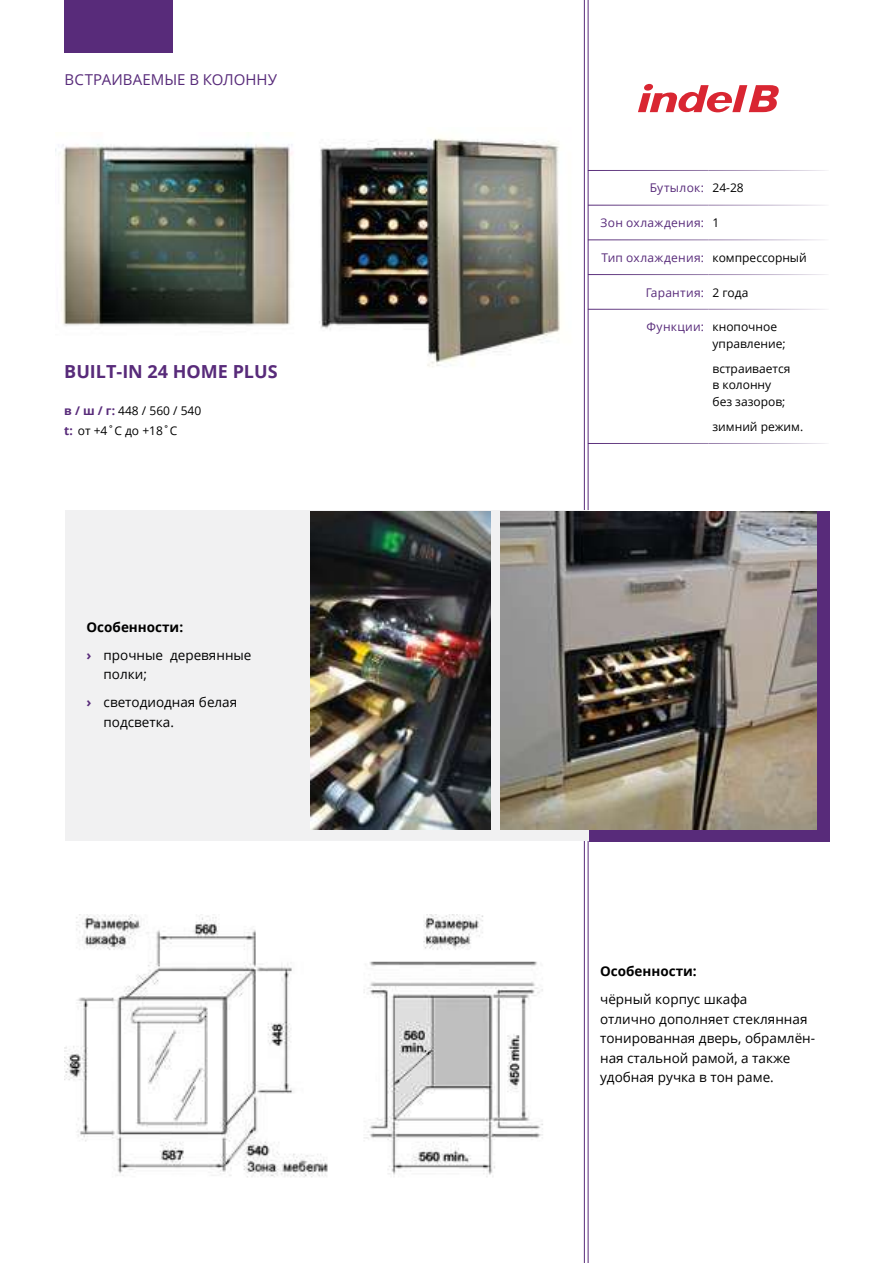
<style>
.page{position:relative;width:893px;height:1263px;background:#fff}
.page>*{position:absolute;margin:0;border:0;box-sizing:border-box;transform-origin:0 0}
.t1{font:700 18px "Open Sans";color:#582b7a}
.t2{font:15px "Open Sans";color:#582b7a}
.t3{font:13.5px/19.5px "Open Sans";color:#000}
.t4{font:700 13.5px "Open Sans";color:#000}
.t5{font:12px/16.5px "Open Sans";color:#000}
.t6{font:12px "Open Sans";letter-spacing:.02em;color:#582b7a}
.t7{font:12px "Open Sans";color:#582b7a}
.s1{font-weight:700;color:#582b7a}
.s2{font-weight:700}
.s3{color:#000}
.s4{color:#582b7a}
</style>
<div class="page">
<div style="left:64px;top:0;width:109px;height:52px;background:#582b7a"></div>
<hr style="left:588px;top:0;width:1px;height:1263px;background:#582b7a">
<hr style="left:584px;top:0;width:1px;height:1263px;background:#582b7a">
<div style="left:65px;top:510px;width:523px;height:331px;background:#f1f1f2"></div>
<div style="left:589px;top:511px;width:241px;height:331px;background:#582b7a"></div>
<img style="left:500px;top:511px;width:316px;height:318px">
<svg style="left:638px;top:84px;width:141px;height:28px"></svg>
<hr style="left:588px;top:239px;width:120px;height:1px;background:#fff">
<hr style="left:588px;top:274px;width:120px;height:1px;background:#fff">
<hr style="left:588px;top:309px;width:120px;height:1px;background:#fff">
<hr style="left:588px;top:205px;width:120px;height:1px;background:#fff">
<hr style="left:588px;top:170px;width:120px;height:1px;background:#fff">
<hr style="left:588px;top:443px;width:120px;height:1px;background:#fff">
<img style="left:55px;top:132px;width:237px;height:194px">
<img style="left:319px;top:138px;width:241px;height:229px">
<img style="left:64px;top:914px;width:479px;height:264px">
<img style="left:310px;top:511px;width:181px;height:318px">
<p class="t2" style="left:65px;top:69px;width:214px">ВСТРАИВАЕМЫЕ В КОЛОННУ</p>
<h1 class="t1" style="left:64px;top:358px;width:215px">BUILT-IN 24 HOME PLUS</h1>
<p class="t5" style="left:64px;top:401px;width:139px;line-height:19.5px"><span class="s1">в / ш / г:</span> 448 / 560 / 540 <span class="s1">t:</span> от +4˚С до +18˚С</p>
<p class="t3" style="left:87px;top:612px;width:166px;line-height:28px"><span class="s2">Особенности:<br></span><span class="s1">›</span> прочные деревянные</p>
<p class="t3" style="left:87px;top:660px;width:152px;line-height:28px;text-indent:17px">полки;<br><span class="s1">›</span> светодиодная белая</p>
<p class="t3" style="left:104px;top:712px;width:72px">подсветка.</p>
<p class="t6" style="left:650px;top:180px;width:96px">Бутылок: <span class="s3">24-28</span></p>
<p class="t6" style="left:601px;top:215px;width:120px">Зон охлаждения: <span class="s3">1</span></p>
<p class="t7" style="left:602px;top:249px;width:207px">Тип охлаждения: <span class="s3">компрессорный</span></p>
<p class="t6" style="left:646px;top:284px;width:104px">Гарантия: <span class="s3">2 года</span></p>
<p class="t5" style="left:712px;top:318px;width:75px;text-indent:-66px"><span class="s4">Функции:</span> кнопочное управление;</p>
<p class="t5" style="left:712px;top:360px;width:79px">встраивается в колонну без зазоров;</p>
<p class="t5" style="left:712px;top:418px;width:92px">зимний режим.</p>
<p class="t4" style="left:600px;top:962px;width:98px">Особенности:</p>
<p class="t3" style="left:600px;top:989px;width:216px">чёрный корпус шкафа<br>отлично дополняет стеклянная тонированная дверь, обрамлён&shy;ная стальной рамой, а также удобная ручка в тон раме.</p>
</div>
